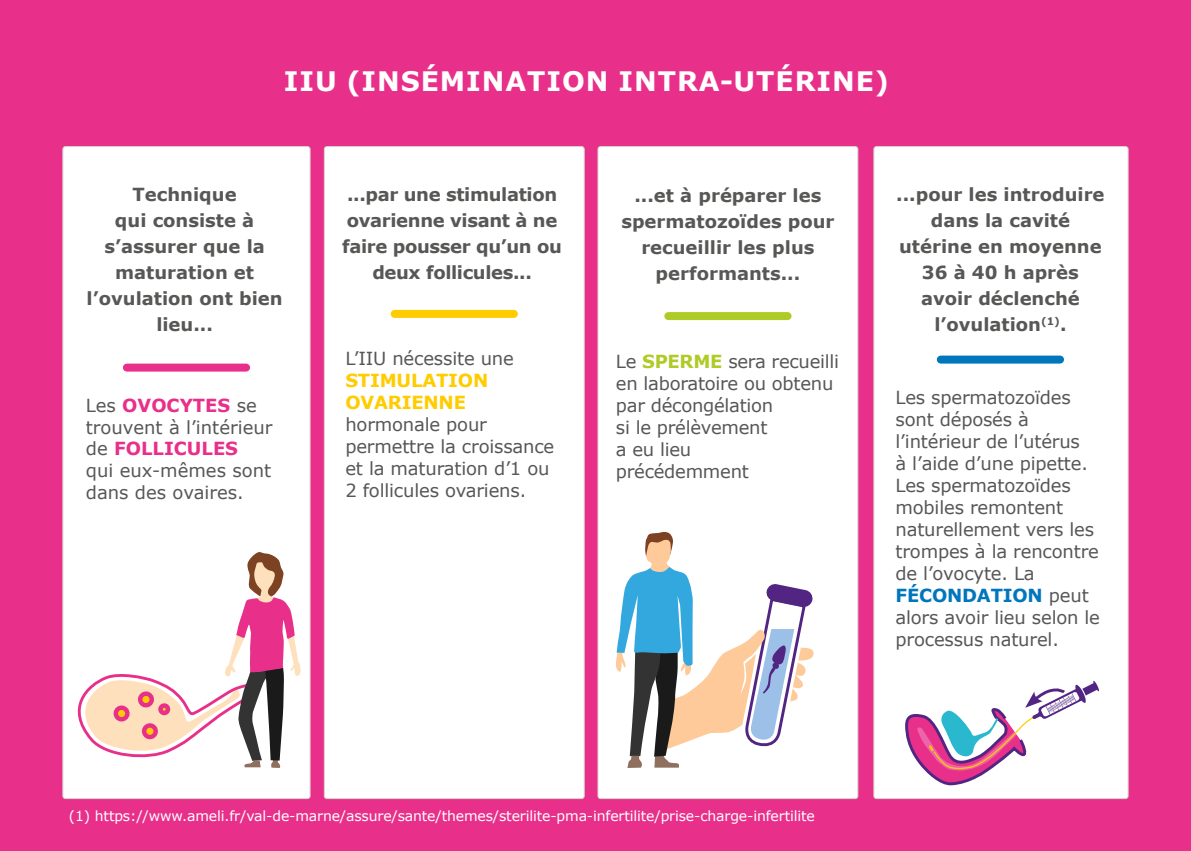
<style>
.page{position:relative;width:1191px;height:851px;background:#fff}
.page>*{position:absolute;margin:0;border:0;box-sizing:border-box;transform-origin:0 0}
.t1{font:700 26.8px "Verdana";letter-spacing:.035em;color:#fff}
.t2{font:18px/22px "Verdana";letter-spacing:-.01em;color:#575756}
.t3{font:700 18px/26px "Verdana";color:#575756;text-align:center}
.t4{font:700 18px/26px "Verdana";letter-spacing:-.02em;color:#575756;text-align:center}
.t5{font:700 18px/22px "Verdana";letter-spacing:-.01em;color:#fc0}
.t6{font:14px "Verdana";letter-spacing:-.01em;color:#fff}
.s1{font-weight:700;color:#e8308a}
.s2{font-weight:700;color:#afcb27}
.s3{font-weight:700;color:#0076bc}
</style>
<div class="page">
<div style="left:0;top:0;width:1191px;height:850px;background:#e8308a"></div>
<div style="left:324px;top:146px;width:260px;height:652px;background:#fff;border-radius:3px"></div>
<div style="left:324px;top:146px;width:261px;height:653px;border:1px solid #d5d5d5;border-radius:3px"></div>
<div style="left:874px;top:146px;width:254px;height:652px;background:#fff;border-radius:3px"></div>
<div style="left:873px;top:146px;width:255px;height:653px;border:1px solid #d5d5d5;border-radius:3px"></div>
<div style="left:598px;top:146px;width:260px;height:652px;background:#fff;border-radius:3px"></div>
<div style="left:597px;top:146px;width:261px;height:653px;border:1px solid #d5d5d5;border-radius:3px"></div>
<div style="left:63px;top:146px;width:247px;height:652px;background:#fff;border-radius:3px"></div>
<div style="left:62px;top:146px;width:248px;height:653px;border:1px solid #d5d5d5;border-radius:3px"></div>
<div style="left:127px;top:363px;width:119px;height:8px;background:#e8308a"></div>
<div style="left:668px;top:312px;width:119px;height:8px;background:#afcb27"></div>
<div style="left:394px;top:310px;width:120px;height:8px;background:#fc0"></div>
<div style="left:940px;top:355px;width:120px;height:8px;background:#0076bc"></div>
<svg style="left:77px;top:552px;width:224px;height:215px"></svg>
<svg style="left:616px;top:532px;width:198px;height:235px"></svg>
<svg style="left:905px;top:680px;width:194px;height:105px"></svg>
<h1 class="t1" style="left:284px;top:63px;width:607px">IIU (INSÉMINATION INTRA-UTÉRINE)</h1>
<p class="t3" style="left:87px;top:181px;width:197px">Technique<br>qui consiste à s’assurer que la maturation et l’ovulation ont bien lieu...</p>
<p class="t2" style="left:86px;top:394px;width:188px">Les <span class="s1">OVOCYTES</span> se trouvent à l’intérieur de <span class="s1">FOLLICULES<br></span>qui eux-mêmes sont dans des ovaires.</p>
<p class="t4" style="left:342px;top:181px;width:221px">...par une stimulation ovarienne visant à ne faire pousser qu’un ou deux follicules...</p>
<p class="t2" style="left:345px;top:347px;width:170px">L’IIU nécessite une</p>
<p class="t5" style="left:345px;top:369px;width:144px">STIMULATION<br>OVARIENNE</p>
<p class="t2" style="left:345px;top:413px;width:210px">hormonale pour permettre la croissance et la maturation d’1 ou<br>2 follicules ovariens.</p>
<p class="t3" style="left:621px;top:182px;width:215px">...et à préparer les spermatozoïdes pour recueillir les plus performants...</p>
<p class="t2" style="left:616px;top:350px;width:225px">Le <span class="s2">SPERME</span> sera recueilli en laboratoire ou obtenu par décongélation<br>si le prélèvement<br>a eu lieu<br>précédemment</p>
<p class="t3" style="left:896px;top:181px;width:210px">...pour les introduire dans la cavité utérine en moyenne<br>36 à 40 h après avoir déclenché l’ovulation<sup>(1)</sup>.</p>
<p class="t2" style="left:895px;top:386px;width:206px">Les spermatozoïdes sont déposés à l’intérieur de l’utérus<br>à l’aide d’une pipette.<br>Les spermatozoïdes mobiles remontent naturellement vers les trompes à la rencontre de l’ovocyte. La<br><span class="s3">FÉCONDATION</span> peut alors avoir lieu selon le processus naturel.</p>
<p class="t6" style="left:69px;top:805px;width:747px">(1) https://www.ameli.fr/val-de-marne/assure/sante/themes/sterilite-pma-infertilite/prise-charge-infertilite</p>
</div>
